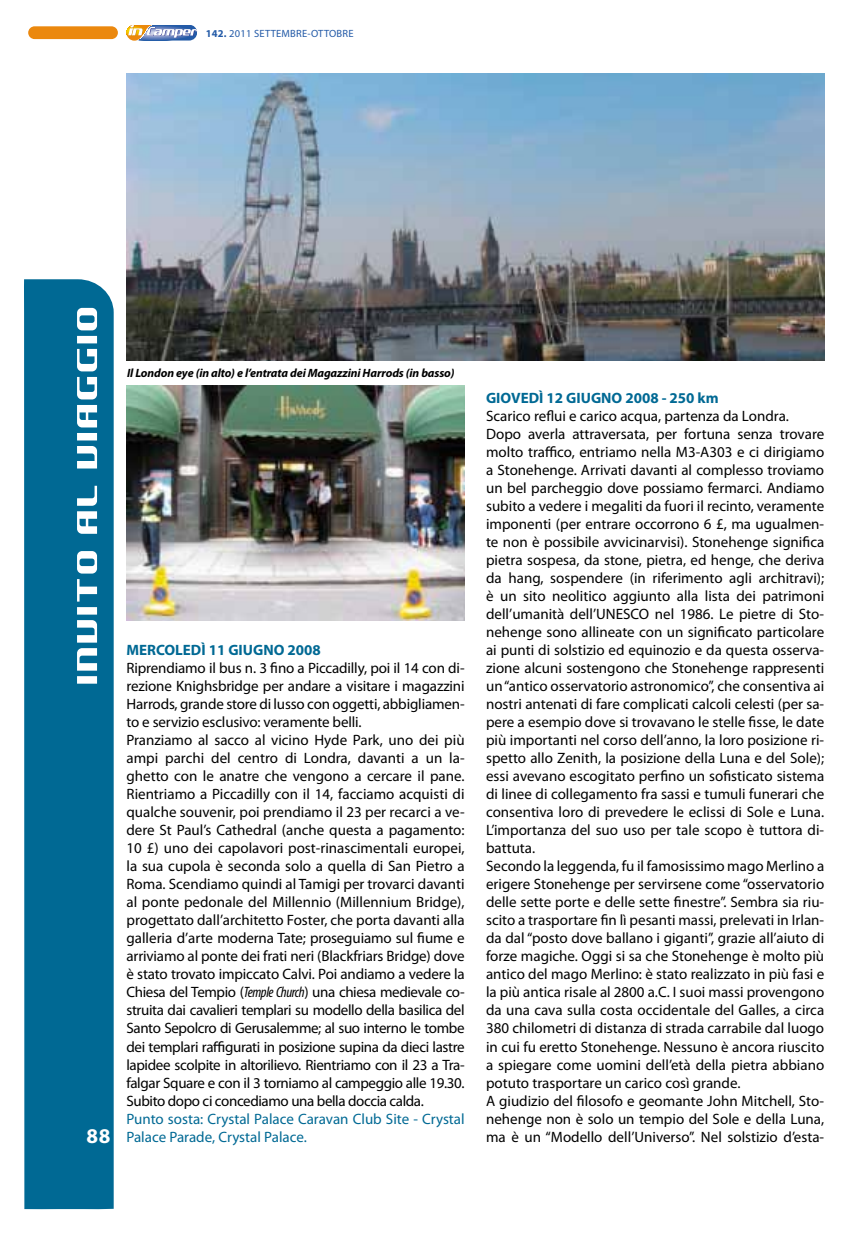
<style>
.page{position:relative;width:868px;height:1234px;background:#fff}
.page>*{position:absolute;margin:0;border:0;box-sizing:border-box;transform-origin:0 0}
.t1{font:700 21px "Myriad Pro";color:#fff}
.t2{font:15px/18px "Myriad Pro";color:#000}
.t3{font:15px/18px "Myriad Pro";color:#006994}
.t4{font:700 15px "Myriad Pro";color:#006994}
.t5{font:italic 700 12px "Myriad Pro";letter-spacing:-.01em;color:#000}
.t6{font:10.5px "Myriad Pro";letter-spacing:.02em;color:#235aa7}
.s1{font-weight:700}
.s2{font-style:italic;font-stretch:condensed}
</style>
<div class="page">
<svg style="left:126px;top:25px;width:71px;height:16px"></svg>
<div style="left:28px;top:26px;width:90px;height:13px;background:#eb880e;border-radius:6px"></div>
<div style="left:24px;top:279px;width:90px;height:929px;background:#006994"></div>
<svg style="left:77px;top:308px;width:20px;height:375px"></svg>
<img style="left:126px;top:385px;width:338px;height:235px">
<img style="left:126px;top:74px;width:698px;height:287px">
<p class="t6" style="left:206px;top:27px;width:149px"><span class="s1">142.</span> 2011 SETTEMBRE-OTTOBRE</p>
<p class="t5" style="left:127px;top:365px;width:329px">Il London eye (in alto) e l’entrata dei Magazzini Harrods (in basso)</p>
<h1 class="t1" style="left:87px;top:1121px;width:25px">88</h1>
<p class="t4" style="left:126px;top:640px;width:196px">MERCOLEDÌ 11 GIUGNO 2008</p>
<p class="t2" style="left:126px;top:658px;width:340px">Riprendiamo il bus n. 3 fino a Piccadilly, poi il 14 con di&shy;rezione Knighsbridge per andare a visitare i magazzini Harrods, grande store di lusso con oggetti, abbigliamen&shy;to e servizio esclusivo: veramente belli.<br>Pranziamo al sacco al vicino Hyde Park, uno dei più ampi parchi del centro di Londra, davanti a un la&shy;ghetto con le anatre che vengono a cercare il pane.<br>Rientriamo a Piccadilly con il 14, facciamo acquisti di qualche souvenir, poi prendiamo il 23 per recarci a ve&shy;dere St Paul’s Cathedral (anche questa a pagamento:<br>10 £) uno dei capolavori post-rinascimentali europei, la sua cupola è seconda solo a quella di San Pietro a Roma. Scendiamo quindi al Tamigi per trovarci davanti al ponte pedonale del Millennio (Millennium Bridge), progettato dall’architetto Foster, che porta davanti alla galleria d’arte moderna Tate; proseguiamo sul fiume e arriviamo al ponte dei frati neri (Blackfriars Bridge) dove è stato trovato impiccato Calvi. Poi andiamo a vedere la Chiesa del Tempio (<span class="s2">Temple Church</span>) una chiesa medievale co&shy;struita dai cavalieri templari su modello della basilica del Santo Sepolcro di Gerusalemme; al suo interno le tombe dei templari raffigurati in posizione supina da dieci lastre lapidee scolpite in altorilievo. Rientriamo con il 23 a Tra&shy;falgar Square e con il 3 torniamo al campeggio alle 19.30.<br>Subito dopo ci concediamo una bella doccia calda.</p>
<p class="t3" style="left:126px;top:1108px;width:340px">Punto sosta: Crystal Palace Caravan Club Site - Crystal<br>Palace Parade, Crystal Palace.</p>
<p class="t4" style="left:486px;top:388px;width:234px">GIOVEDÌ 12 GIUGNO 2008 - 250 km</p>
<p class="t2" style="left:486px;top:406px;width:340px">Scarico reflui e carico acqua, partenza da Londra.<br>Dopo averla attraversata, per fortuna senza trovare molto traffico, entriamo nella M3-A303 e ci dirigiamo a Stonehenge. Arrivati davanti al complesso troviamo un bel parcheggio dove possiamo fermarci. Andiamo subito a vedere i megaliti da fuori il recinto, veramente imponenti (per entrare occorrono 6 £, ma ugualmen&shy;te non è possibile avvicinarvisi). Stonehenge significa pietra sospesa, da stone, pietra, ed henge, che deriva da hang, sospendere (in riferimento agli architravi); è un sito neolitico aggiunto alla lista dei patrimoni dell’umanità dell’UNESCO nel 1986. Le pietre di Sto&shy;nehenge sono allineate con un significato particolare ai punti di solstizio ed equinozio e da questa osserva&shy;zione alcuni sostengono che Stonehenge rappresenti un “antico osservatorio astronomico”, che consentiva ai nostri antenati di fare complicati calcoli celesti (per sa&shy;pere a esempio dove si trovavano le stelle fisse, le date più importanti nel corso dell’anno, la loro posizione ri&shy;spetto allo Zenith, la posizione della Luna e del Sole); essi avevano escogitato perfino un sofisticato sistema di linee di collegamento fra sassi e tumuli funerari che consentiva loro di prevedere le eclissi di Sole e Luna.<br>L’importanza del suo uso per tale scopo è tuttora di&shy;battuta.<br>Secondo la leggenda, fu il famosissimo mago Merlino a erigere Stonehenge per servirsene come “osservatorio delle sette porte e delle sette finestre”. Sembra sia riu&shy;scito a trasportare fin lì pesanti massi, prelevati in Irlan&shy;da dal “posto dove ballano i giganti”, grazie all’aiuto di forze magiche. Oggi si sa che Stonehenge è molto più antico del mago Merlino: è stato realizzato in più fasi e la più antica risale al 2800 a.C. I suoi massi provengono da una cava sulla costa occidentale del Galles, a circa 380 chilometri di distanza di strada carrabile dal luogo in cui fu eretto Stonehenge. Nessuno è ancora riuscito a spiegare come uomini dell’età della pietra abbiano potuto trasportare un carico così grande.<br>A giudizio del filosofo e geomante John Mitchell, Sto&shy;nehenge non è solo un tempio del Sole e della Luna, ma è un “Modello dell’Universo”. Nel solstizio d’esta-</p>
</div>
